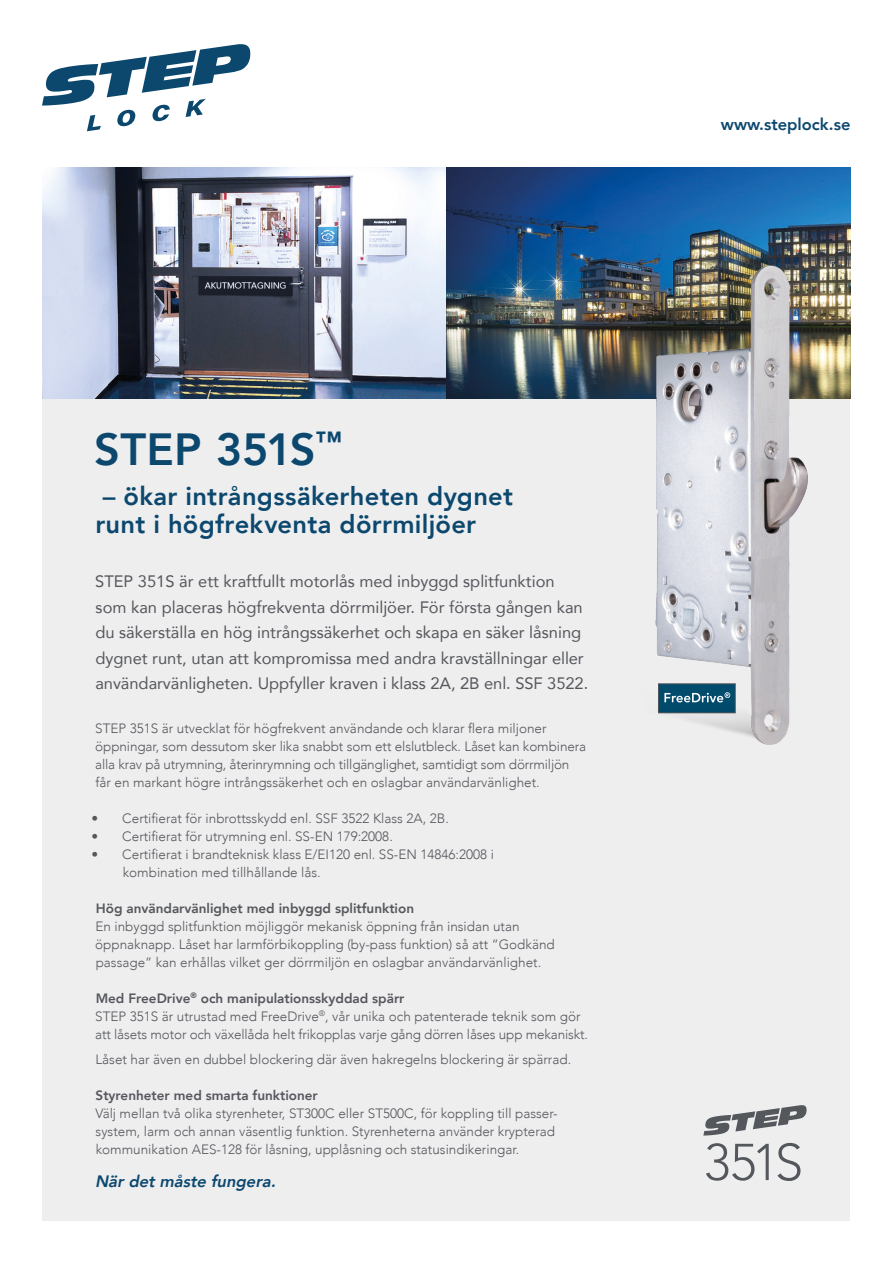
<style>
.page{position:relative;width:893px;height:1263px;background:#fff}
.page>*{position:absolute;margin:0;border:0;box-sizing:border-box;transform-origin:0 0}
.t1{font:300 51.3px "Avenir LT Com";color:#54575c}
.Rubrik{font:800 45px "Avenir LT Com";letter-spacing:-.005em;color:#0c486e}
.Rubrik-2{font:800 25.5px/28.5px "Avenir LT Com";letter-spacing:.01em;color:#0c486e}
.Rubrik-3{font:16.5px/25.5px "Avenir LT Com";color:#55575c}
.Mellanrubrik{font:italic 800 16.5px "Avenir LT Com";color:#0c486e}
.t2{font:800 16.5px "Avenir LT Com";color:#0c486e}
.t3{font:300 13.5px/18px "Avenir LT Com";color:#55575c}
.t4{font:800 13.5px "Avenir LT Com";color:#55575c}
</style>
<div class="page">
<img style="left:43px;top:168px;width:807px;height:231px">
<svg style="left:42px;top:44px;width:208px;height:87px"></svg>
<div style="left:43px;top:399px;width:807px;height:821px;background:#eeeeef"></div>
<img style="left:643px;top:248px;width:178px;height:497px">
<svg style="left:703px;top:1105px;width:104px;height:30px"></svg>
<p class="t2" style="left:721px;top:114px;width:131px">www.steplock.se</p>
<p class="Rubrik" style="left:94px;top:422px;width:249px">STEP 351S<sup>™</sup></p>
<p class="Rubrik-2" style="left:95px;top:482px;width:419px">– ökar intrångssäkerheten dygnet runt i högfrekventa dörrmiljöer</p>
<p class="Rubrik-3" style="left:95px;top:568px;width:495px">STEP 351S är ett kraftfullt motorlås med inbyggd splitfunktion som kan placeras högfrekventa dörrmiljöer. För första gången kan du säkerställa en hög intrångssäkerhet och skapa en säker låsning dygnet runt, utan att kompromissa med andra kravställningar eller användarvänligheten. Uppfyller kraven i klass 2A, 2B enl. SSF 3522.</p>
<p class="t3" style="left:95px;top:719px;width:492px">STEP 351S är utvecklat för högfrekvent användande och klarar flera miljoner öppningar, som dessutom sker lika snabbt som ett elslutbleck. Låset kan kombinera alla krav på utrymning, återinrymning och tillgänglighet, samtidigt som dörrmiljön får en markant högre intrångssäkerhet och en oslagbar användarvänlighet.</p>
<p class="t3" style="left:91px;top:809px;width:359px">• Certifierat för inbrottsskydd enl. SSF 3522 Klass 2A, 2B.</p>
<p class="t3" style="left:91px;top:827px;width:303px">• Certifierat för utrymning enl. SS-EN 179:2008.</p>
<p class="t3" style="left:123px;top:845px;width:373px;text-indent:-31px">• Certifierat i brandteknisk klass E/EI120 enl. SS-EN 14846:2008 i kombination med tillhållande lås.</p>
<p class="t4" style="left:96px;top:900px;width:320px">Hög användarvänlighet med inbyggd splitfunktion</p>
<p class="t3" style="left:95px;top:917px;width:461px">En inbyggd splitfunktion möjliggör mekanisk öppning från insidan utan öppnaknapp. Låset har larmförbikoppling (by-pass funktion) så att ”Godkänd passage” kan erhållas vilket ger dörrmiljön en oslagbar användarvänlighet.</p>
<p class="t4" style="left:96px;top:990px;width:310px">Med FreeDrive<sup>®</sup> och manipulationsskyddad spärr</p>
<p class="t3" style="left:95px;top:1007px;width:494px">STEP 351S är utrustad med FreeDrive<sup>®</sup>, vår unika och patenterade teknik som gör att låsets motor och växellåda helt frikopplas varje gång dörren låses upp mekaniskt.</p>
<p class="t3" style="left:96px;top:1050px;width:477px">Låset har även en dubbel blockering där även hakregelns blockering är spärrad.</p>
<p class="t4" style="left:96px;top:1087px;width:224px">Styrenheter med smarta funktioner</p>
<p class="t3" style="left:95px;top:1104px;width:463px">Välj mellan två olika styrenheter, ST300C eller ST500C, för koppling till passer&shy;system, larm och annan väsentlig funktion. Styrenheterna använder krypterad</p>
<p class="t3" style="left:96px;top:1140px;width:425px">kommunikation AES-128 för låsning, upplåsning och statusindikeringar.</p>
<p class="t1" style="left:704px;top:1132px;width:101px">351S</p>
<p class="Mellanrubrik" style="left:95px;top:1172px;width:186px">När det måste fungera.</p>
</div>
